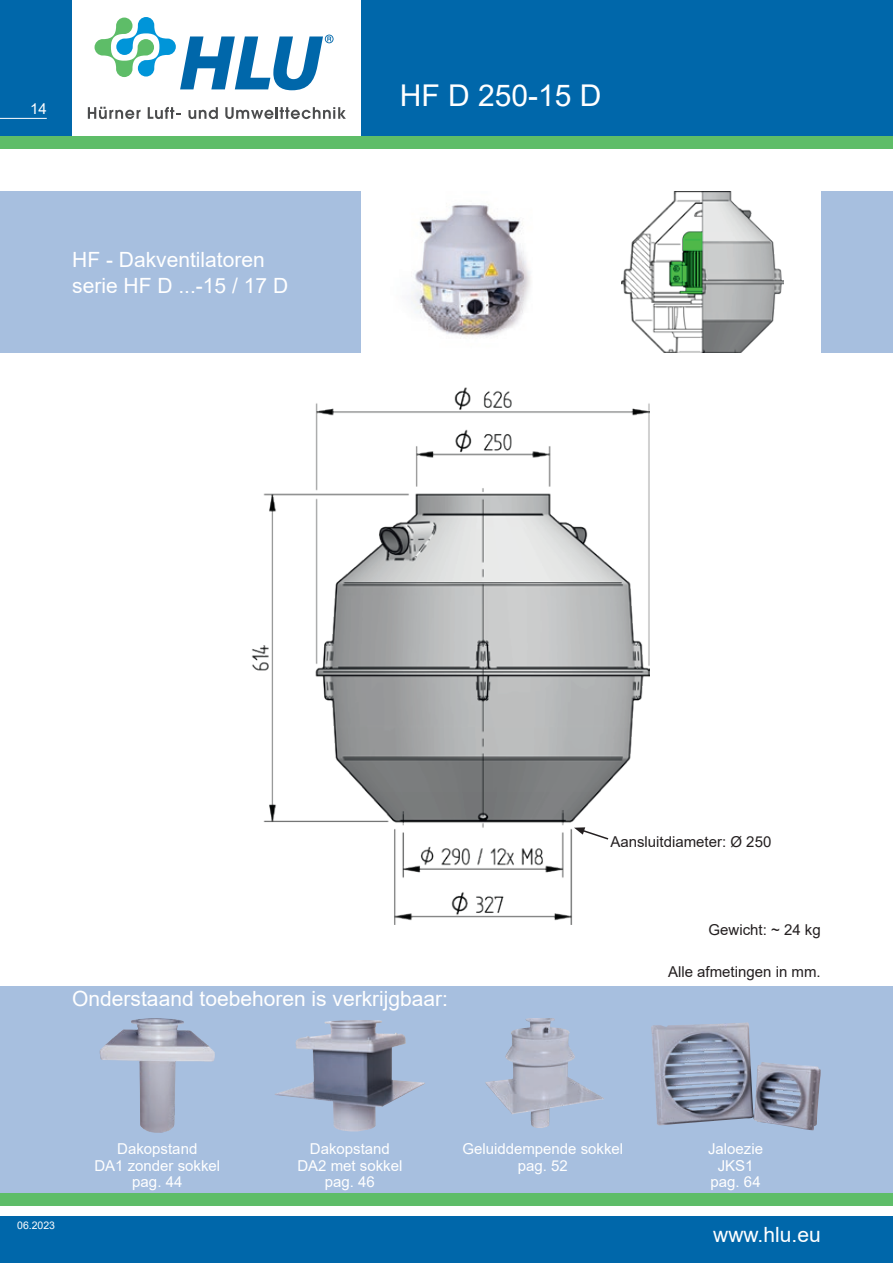
<style>
.page{position:relative;width:893px;height:1263px;background:#fff}
.page>*{position:absolute;margin:0;border:0;box-sizing:border-box;transform-origin:0 0}
.t1{font:30px "Arial";color:#fff}
.t2{font:21px/25.5px "Arial";color:#fff}
.t3{font:15px/16.5px "Arial";color:#fff;text-align:center}
.p_ohne_Blocksatz{font:15px "Arial";color:#231f20}
.t4{font:10.5px "Arial";color:#fff}
</style>
<div class="page">
<div style="left:0;top:136px;width:893px;height:13px;background:#5ebd68"></div>
<div style="left:0;top:0;width:72px;height:136px;background:#0067aa"></div>
<hr style="left:0;top:118px;width:47px;height:1px;background:#fff">
<div style="left:0;top:1216px;width:893px;height:47px;background:#0067aa"></div>
<div style="left:361px;top:0;width:532px;height:136px;background:#0067aa"></div>
<div style="left:821px;top:191px;width:72px;height:162px;background:#a7bfdf"></div>
<div style="left:0;top:191px;width:361px;height:162px;background:#a7bfdf"></div>
<img style="left:411px;top:204px;width:120px;height:132px">
<img style="left:622px;top:191px;width:161px;height:162px">
<div style="left:0;top:986px;width:893px;height:207px;background:#a7bfdf"></div>
<div style="left:0;top:1193px;width:893px;height:12px;background:#5ebd68"></div>
<img style="left:275px;top:1020px;width:150px;height:112px">
<img style="left:100px;top:1018px;width:115px;height:115px">
<img style="left:651px;top:1022px;width:170px;height:108px">
<img style="left:485px;top:1018px;width:119px;height:110px">
<img style="left:252px;top:387px;width:398px;height:537px">
<svg style="left:88px;top:107px;width:53px;height:12px"></svg>
<svg style="left:148px;top:107px;width:33px;height:12px"></svg>
<svg style="left:188px;top:107px;width:30px;height:12px"></svg>
<svg style="left:225px;top:107px;width:121px;height:12px"></svg>
<svg style="left:95px;top:17px;width:239px;height:73px"></svg>
<svg style="left:574px;top:827px;width:36px;height:14px"></svg>
<p class="t3" style="left:30px;top:100px;width:18px">14</p>
<h2 class="t2" style="left:72px;top:247px;width:217px">HF - Dakventilatoren serie HF D ...-15 / 17 D</h2>
<p class="t1" style="left:400px;top:75px;width:203px">HF D 250-15 D</p>
<h2 class="t2" style="left:72px;top:985px;width:377px">Onderstaand toebehoren is verkrijgbaar:</h2>
<p class="p_ohne_Blocksatz" style="left:610px;top:831px;width:162px">Aansluitdiameter: Ø 250</p>
<p class="p_ohne_Blocksatz" style="left:708px;top:919px;width:114px">Gewicht: ~ 24 kg</p>
<p class="p_ohne_Blocksatz" style="left:668px;top:961px;width:154px">Alle afmetingen in mm.</p>
<p class="t4" style="left:17px;top:1218px;width:39px">06.2023</p>
<p class="t3" style="left:94px;top:1141px;width:127px">Dakopstand<br>DA1 zonder sokkel pag. 44</p>
<p class="t3" style="left:462px;top:1141px;width:162px">Geluiddempende sokkel pag. 52</p>
<p class="t3" style="left:708px;top:1141px;width:57px">Jaloezie<br>JKS1 pag. 64</p>
<p class="t3" style="left:297px;top:1141px;width:107px">Dakopstand<br>DA2 met sokkel pag. 46</p>
<h2 class="t2" style="left:713px;top:1222px;width:109px">www.hlu.eu</h2>
</div>
